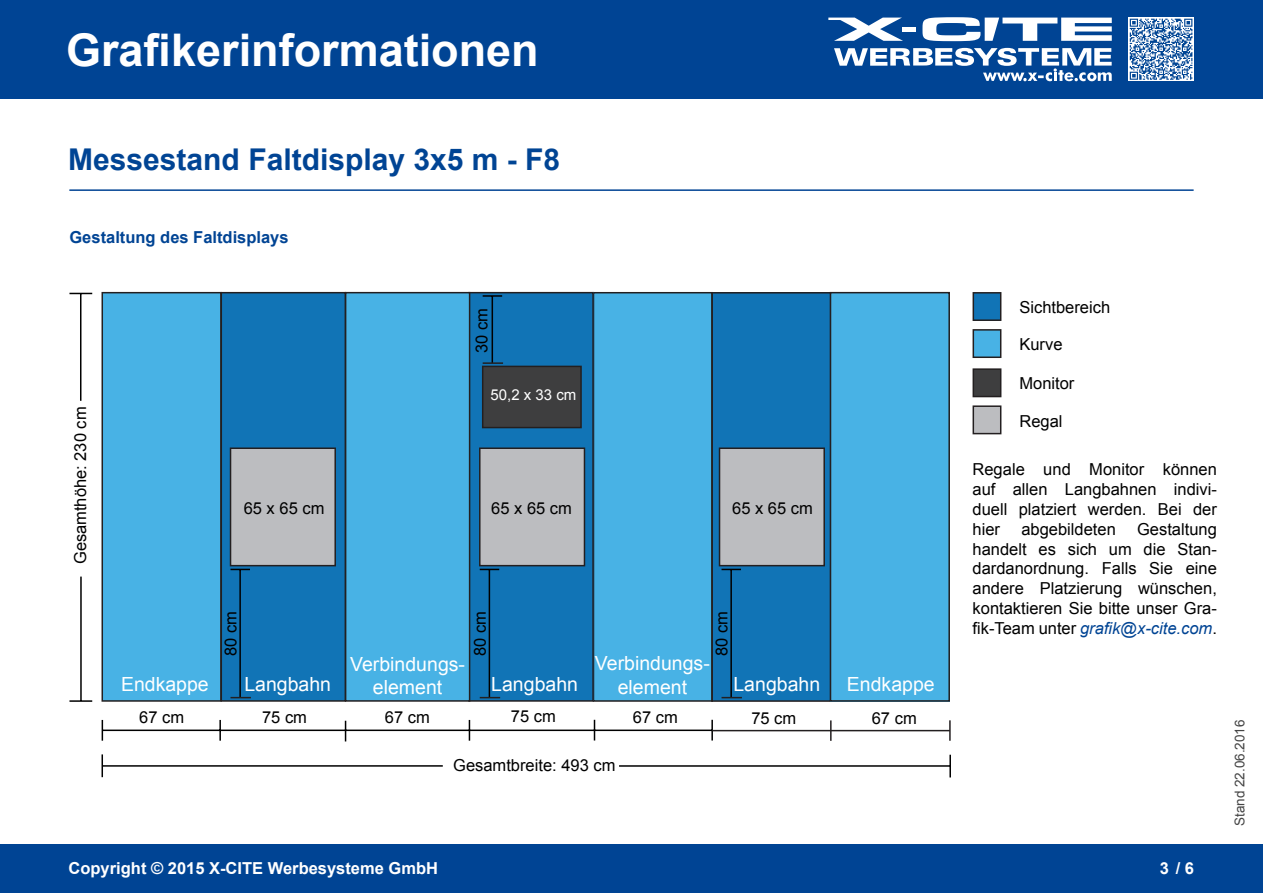
<style>
.page{position:relative;width:1263px;height:893px;background:#fff}
.page>*{position:absolute;margin:0;border:0;box-sizing:border-box;transform-origin:0 0}
.t1{font:700 45px "Arial";color:#fff}
.t2{font:700 30px "Arial";color:#004494}
.t3{font:19.5px "Arial";color:#fff}
.t4{font:16.5px/19.8px "Arial";color:#000;text-align:justify}
.t5{font:700 16.5px "Arial";color:#fff}
.t6{font:700 16.5px "Arial";color:#004494}
.t7{font:15px "Arial";color:#fff}
.t8{font:13.5px "Arial";color:#444}
.s1{font-style:italic;color:#004494}
</style>
<div class="page">
<div style="left:0;top:0;width:1263px;height:98px;background:#004494"></div>
<svg style="left:922px;top:17px;width:190px;height:24px"></svg>
<svg style="left:828px;top:18px;width:75px;height:23px"></svg>
<hr style="left:902px;top:27px;width:13px;height:4px;background:#fff">
<svg style="left:834px;top:48px;width:278px;height:33px"></svg>
<svg style="left:1128px;top:18px;width:65px;height:63px"></svg>
<svg style="left:1130px;top:19px;width:62px;height:61px"></svg>
<div style="left:0;top:844px;width:1263px;height:49px;background:#004494"></div>
<hr style="left:69px;top:189px;width:1124px;height:2px;background:#004494">
<div style="left:712px;top:292px;width:119px;height:409px;background:#1174b6"></div>
<div style="left:102px;top:292px;width:119px;height:409px;background:#48b2e5"></div>
<div style="left:102px;top:292px;width:120px;height:410px;border:2px solid #231f20"></div>
<div style="left:593px;top:293px;width:119px;height:408px;background:#48b2e5"></div>
<div style="left:593px;top:292px;width:120px;height:410px;border:2px solid #231f20"></div>
<div style="left:469px;top:292px;width:124px;height:409px;background:#1174b6"></div>
<div style="left:468px;top:292px;width:126px;height:410px;border:2px solid #231f20"></div>
<div style="left:345px;top:292px;width:125px;height:409px;background:#48b2e5"></div>
<div style="left:345px;top:292px;width:125px;height:410px;border:2px solid #231f20"></div>
<div style="left:221px;top:292px;width:124px;height:409px;background:#1174b6"></div>
<div style="left:221px;top:292px;width:125px;height:410px;border:2px solid #231f20"></div>
<hr style="left:102px;top:729px;width:610px;height:2px;background:#000">
<svg style="left:102px;top:720px;width:1px;height:21px"></svg>
<hr style="left:711px;top:720px;width:2px;height:20px;background:#000">
<svg style="left:594px;top:720px;width:1px;height:20px"></svg>
<svg style="left:469px;top:720px;width:1px;height:21px"></svg>
<hr style="left:219px;top:720px;width:2px;height:21px;background:#000">
<svg style="left:345px;top:721px;width:1px;height:20px"></svg>
<hr style="left:80px;top:577px;width:2px;height:124px;background:#000">
<hr style="left:69px;top:700px;width:23px;height:2px;background:#000">
<div style="left:711px;top:292px;width:120px;height:410px;border:2px solid #231f20"></div>
<hr style="left:712px;top:730px;width:238px;height:1px;background:#231f20">
<svg style="left:830px;top:720px;width:1px;height:21px"></svg>
<div style="left:831px;top:293px;width:119px;height:408px;background:#48b2e5"></div>
<div style="left:830px;top:292px;width:120px;height:410px;border:2px solid #231f20"></div>
<hr style="left:949px;top:720px;width:2px;height:21px;background:#231f20">
<div style="left:482px;top:366px;width:100px;height:62px;background:#3e3e3f;border:2px solid #231f20"></div>
<hr style="left:492px;top:296px;width:1px;height:67px;background:#000">
<svg style="left:483px;top:295px;width:19px;height:2px"></svg>
<hr style="left:483px;top:362px;width:20px;height:2px;background:#231f20">
<div style="left:479px;top:447px;width:106px;height:119px;background:#bcbdc0;border:2px solid #231f20"></div>
<hr style="left:489px;top:570px;width:1px;height:128px;background:#000">
<svg style="left:480px;top:569px;width:19px;height:1px"></svg>
<svg style="left:480px;top:697px;width:20px;height:1px"></svg>
<div style="left:973px;top:293px;width:28px;height:27px;background:#1174b6"></div>
<div style="left:972px;top:292px;width:29px;height:29px;border:2px solid #231f20"></div>
<div style="left:973px;top:330px;width:28px;height:27px;background:#48b2e5"></div>
<div style="left:972px;top:329px;width:29px;height:29px;border:2px solid #231f20"></div>
<div style="left:973px;top:369px;width:28px;height:28px;background:#3e3e3f"></div>
<div style="left:972px;top:368px;width:29px;height:29px;border:2px solid #231f20"></div>
<div style="left:973px;top:406px;width:28px;height:28px;background:#bcbdc0"></div>
<div style="left:972px;top:405px;width:29px;height:29px;border:2px solid #231f20"></div>
<hr style="left:103px;top:765px;width:340px;height:2px;background:#000">
<svg style="left:102px;top:754px;width:1px;height:23px"></svg>
<hr style="left:619px;top:765px;width:330px;height:2px;background:#000">
<hr style="left:949px;top:755px;width:2px;height:22px;background:#000">
<hr style="left:80px;top:294px;width:1px;height:107px;background:#000">
<svg style="left:69px;top:293px;width:23px;height:1px"></svg>
<div style="left:230px;top:447px;width:106px;height:119px;background:#bcbdc0;border:2px solid #231f20"></div>
<hr style="left:239px;top:570px;width:2px;height:128px;background:#000">
<svg style="left:230px;top:569px;width:20px;height:1px"></svg>
<svg style="left:230px;top:697px;width:21px;height:1px"></svg>
<div style="left:719px;top:447px;width:106px;height:119px;background:#bcbdc0;border:2px solid #231f20"></div>
<hr style="left:730px;top:570px;width:2px;height:128px;background:#000">
<svg style="left:721px;top:569px;width:20px;height:1px"></svg>
<svg style="left:721px;top:697px;width:21px;height:1px"></svg>
<h1 class="t1" style="left:66px;top:20px;width:474px">Grafikerinformationen</h1>
<h2 class="t2" style="left:68px;top:140px;width:493px">Messestand Faltdisplay 3x5 m - F8</h2>
<p class="t6" style="left:69px;top:227px;width:221px">Gestaltung des Faltdisplays</p>
<p class="t4" style="left:71px;top:564px;width:159px;rotate:-90deg">Gesamthöhe: 230 cm</p>
<p class="t4" style="left:472px;top:353px;width:46px;rotate:-90deg">30 cm</p>
<p class="t7" style="left:490px;top:385px;width:87px">50,2 x 33 cm</p>
<p class="t4" style="left:244px;top:498px;width:82px">65 x 65 cm</p>
<p class="t4" style="left:732px;top:498px;width:82px">65 x 65 cm</p>
<p class="t4" style="left:491px;top:498px;width:82px">65 x 65 cm</p>
<p class="t4" style="left:221px;top:656px;width:46px;rotate:-90deg">80 cm</p>
<p class="t4" style="left:712px;top:656px;width:46px;rotate:-90deg">80 cm</p>
<p class="t4" style="left:470px;top:656px;width:46px;rotate:-90deg">80 cm</p>
<p class="t3" style="left:595px;top:651px;width:116px">Verbindungs-</p>
<p class="t3" style="left:618px;top:674px;width:71px">element</p>
<p class="t3" style="left:350px;top:651px;width:116px">Verbindungs-</p>
<p class="t3" style="left:373px;top:675px;width:71px">element</p>
<p class="t3" style="left:491px;top:672px;width:88px">Langbahn</p>
<p class="t3" style="left:847px;top:671px;width:89px">Endkappe</p>
<p class="t3" style="left:733px;top:671px;width:88px">Langbahn</p>
<p class="t4" style="left:751px;top:708px;width:46px">75 cm</p>
<p class="t4" style="left:872px;top:708px;width:46px">67 cm</p>
<p class="t3" style="left:121px;top:672px;width:89px">Endkappe</p>
<p class="t3" style="left:244px;top:672px;width:88px">Langbahn</p>
<p class="t4" style="left:139px;top:708px;width:46px">67 cm</p>
<p class="t4" style="left:262px;top:708px;width:46px">75 cm</p>
<p class="t4" style="left:385px;top:708px;width:46px">67 cm</p>
<p class="t4" style="left:511px;top:707px;width:46px">75 cm</p>
<p class="t4" style="left:633px;top:708px;width:46px">67 cm</p>
<p class="t4" style="left:453px;top:756px;width:164px">Gesamtbreite: 493 cm</p>
<p class="t4" style="left:1019px;top:297px;width:92px">Sichtbereich</p>
<p class="t4" style="left:1019px;top:335px;width:45px">Kurve</p>
<p class="t4" style="left:1019px;top:374px;width:57px">Monitor</p>
<p class="t4" style="left:1019px;top:411px;width:45px">Regal</p>
<p class="t4" style="left:972px;top:460px;width:246px">Regale und Monitor können auf allen Langbahnen indivi&shy;duell platziert werden. Bei der hier</p>
<p class="t4" style="left:972px;top:519px;width:246px;text-indent:165px">Gestaltung handelt es sich um die Stan&shy;dardanordnung. Falls Sie eine andere Platzierung wünschen, kontaktieren Sie bitte unser Gra&shy;fik-Team unter <span class="s1">grafik@x-cite.com</span>.</p>
<p class="t4" style="left:1021px;top:519px;width:96px">abgebildeten</p>
<p class="t5" style="left:69px;top:857px;width:371px">Copyright © 2015 X-CITE Werbesysteme GmbH</p>
<p class="t5" style="left:1160px;top:857px;width:36px">3 / 6</p>
<p class="t8" style="left:1231px;top:826px;width:108px;rotate:-90deg">Stand 22.06.2016</p>
</div>
